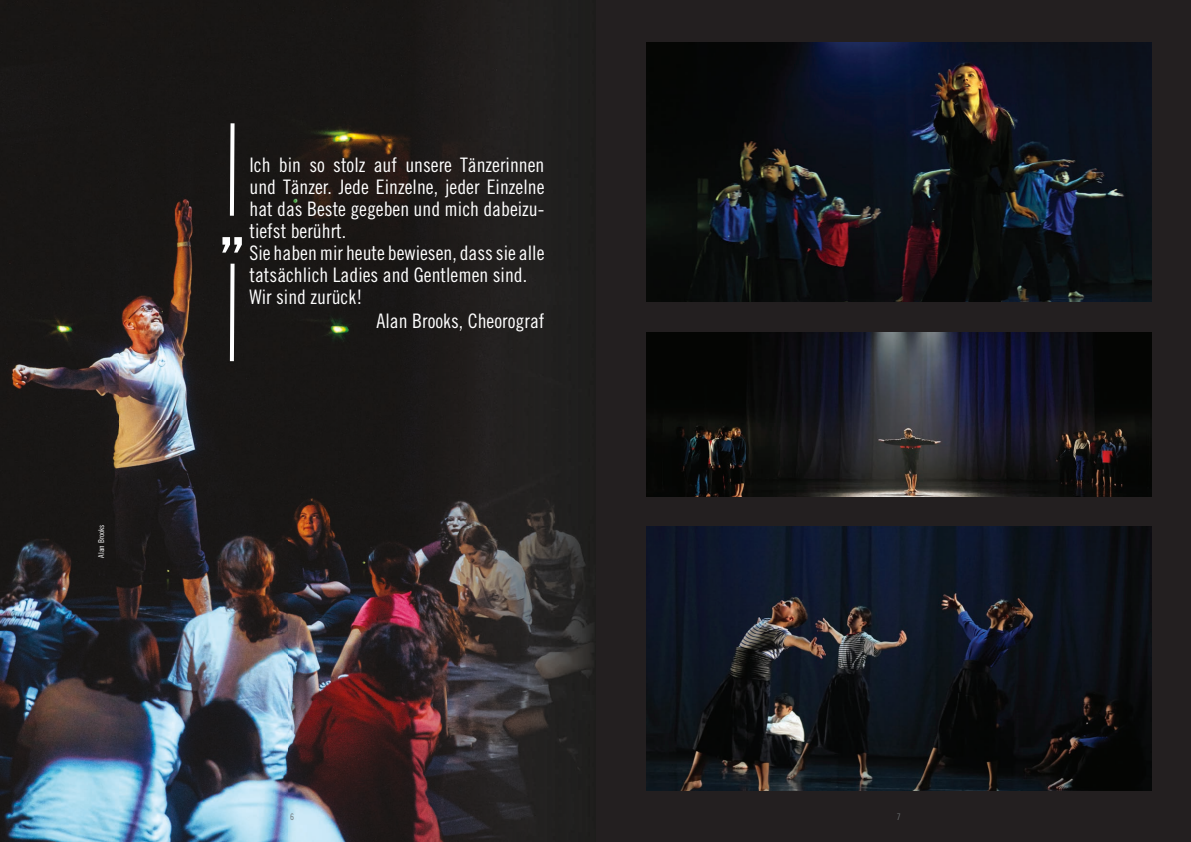
<style>
.page{position:relative;width:1191px;height:842px;background:#fff}
.page>*{position:absolute;margin:0;border:0;box-sizing:border-box;transform-origin:0 0}
.t1{font:64px "Trade Gothic LT Pro Bd Cn 20";color:#fff}
.t2{font:20px/22px "Trade Gothic LT Std Cn 18";color:#fff}
.t3{font:9px "Trade Gothic LT Std Cn 18";color:#6d7172}
.t4{font:8px "Trade Gothic LT Std Cn 18";color:#fff}
</style>
<div class="page">
<div style="left:119px;top:0;width:1072px;height:842px;background:#231f20"></div>
<img style="left:0;top:0;width:592px;height:842px">
<svg style="left:228px;top:119px;width:8px;height:101px"></svg>
<svg style="left:228px;top:260px;width:8px;height:105px"></svg>
<img style="left:646px;top:43px;width:505px;height:259px">
<img style="left:646px;top:527px;width:505px;height:264px">
<img style="left:646px;top:332px;width:505px;height:164px">
<p class="t4" style="left:96px;top:558px;width:34px;rotate:-90deg">Alan Brooks</p>
<p class="t2" style="left:249px;top:154px;width:296px">Ich bin so stolz auf unsere Tänzerinnen und Tänzer. Jede Einzelne, jeder Einzelne hat das Beste gegeben und mich dabeizu&shy;tiefst berührt.<br>Sie haben mir heute bewiesen, dass sie alle tatsächlich Ladies and Gentlemen sind.<br>Wir sind zurück!</p>
<p class="t2" style="left:377px;top:310px;width:169px">Alan Brooks, Cheorograf</p>
<h1 class="t1" style="left:218px;top:183px;width:30px">„</h1>
<p class="t3" style="left:290px;top:811px;width:5px">6</p>
<p class="t3" style="left:897px;top:811px;width:5px">7</p>
</div>
